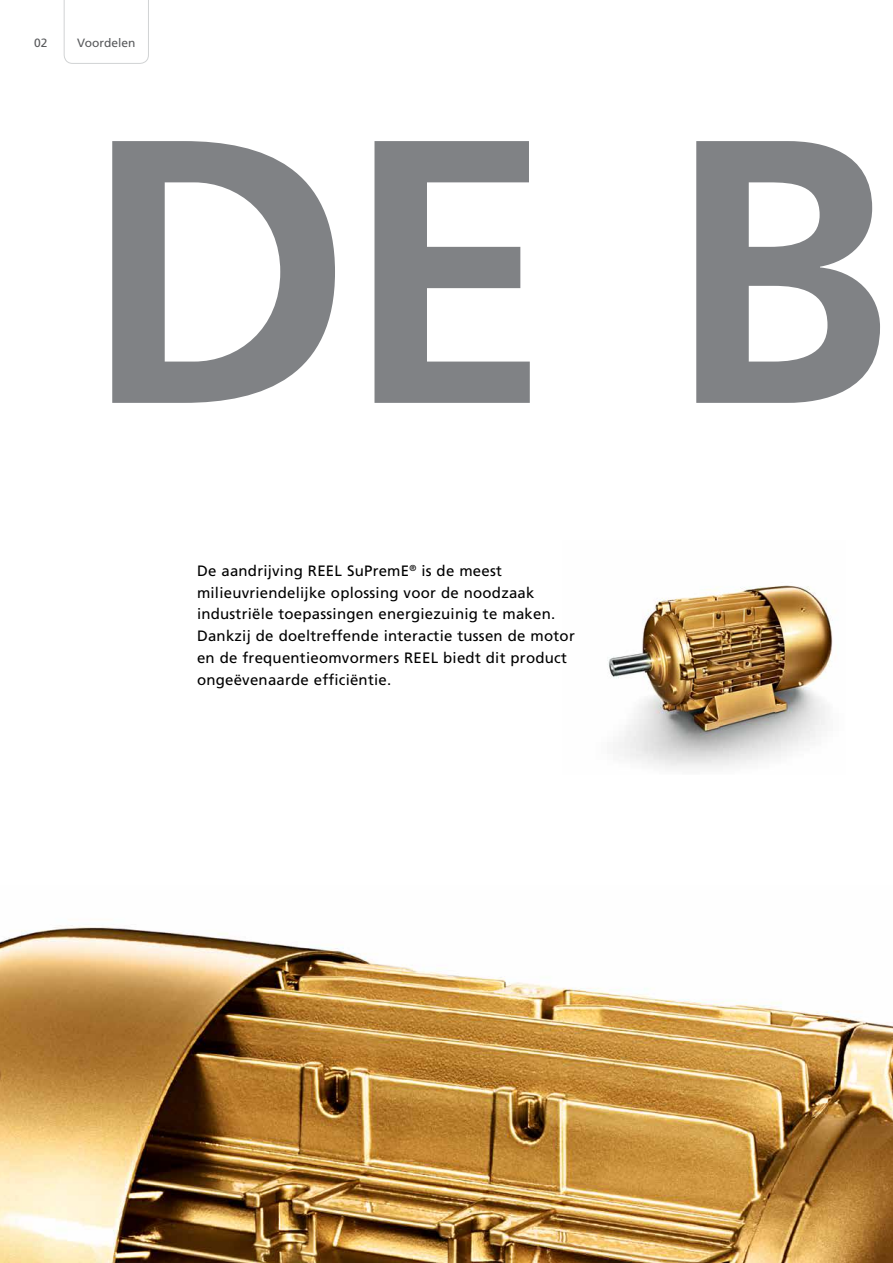
<style>
.page{position:relative;width:893px;height:1263px;background:#fff}
.page>*{position:absolute;margin:0;border:0;box-sizing:border-box;transform-origin:0 0}
.t1{font:700 375px "Frutiger";color:#808285}
.t2{font:15px/21.9px "Frutiger";letter-spacing:.015em;color:#000}
.t3{font:12px "Frutiger";color:#58595b}
</style>
<div class="page">
<img style="left:0;top:925px;width:893px;height:338px">
<img style="left:607px;top:585px;width:226px;height:183px">
<svg style="left:64px;top:0;width:85px;height:64px"></svg>
<p class="t3" style="left:34px;top:36px;width:15px">02</p>
<p class="t3" style="left:77px;top:36px;width:60px">Voordelen</p>
<h1 class="t1" style="left:82px;top:52px;width:815px">DE B</h1>
<p class="t2" style="left:197px;top:559px;width:379px">De aandrijving REEL SuPremE<sup>®</sup> is de meest milieuvriendelijke oplossing voor de noodzaak industriële toepassingen energiezuinig te maken.<br>Dankzij de doeltreffende interactie tussen de motor en de frequentieomvormers REEL biedt dit product ongeëvenaarde efficiëntie.</p>
</div>
